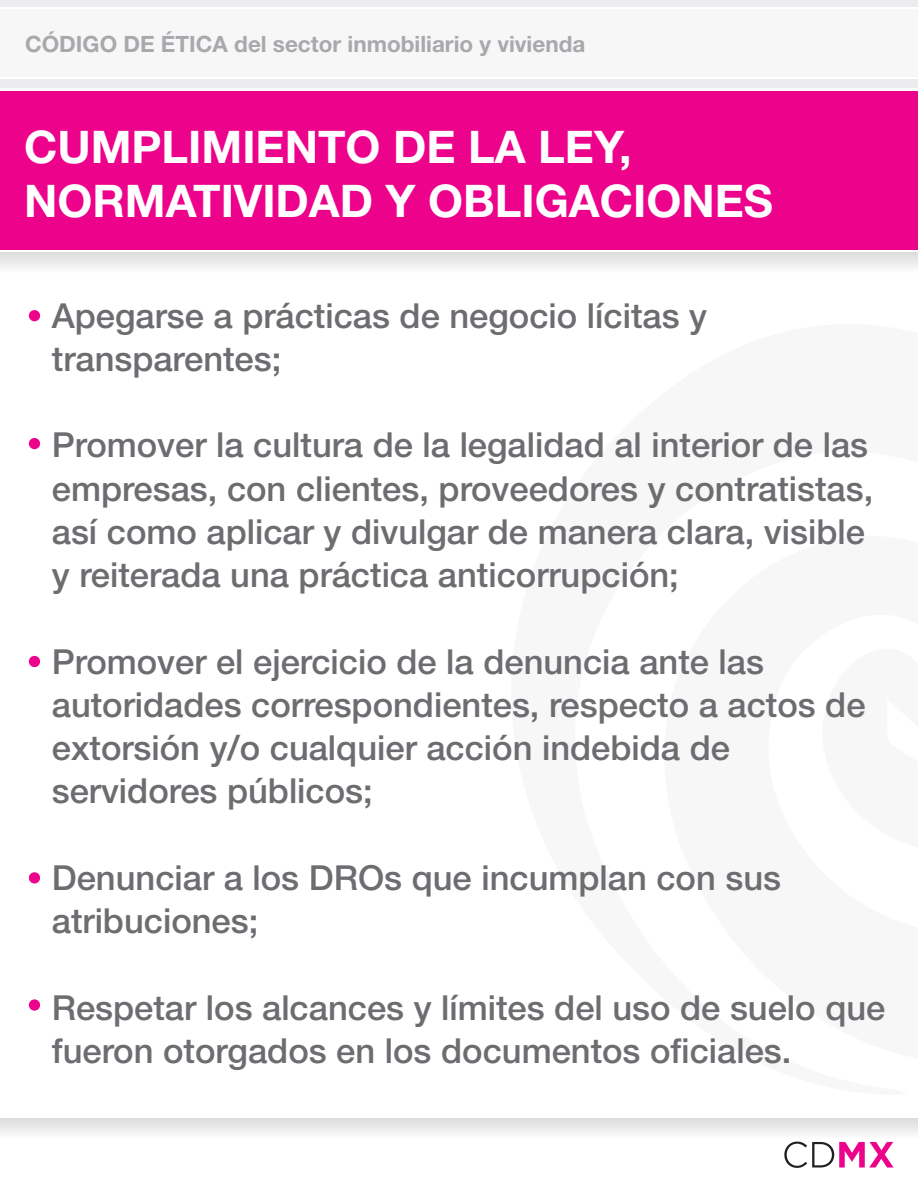
<style>
.page{position:relative;width:918px;height:1188px;background:#fff}
.page>*{position:absolute;margin:0;border:0;box-sizing:border-box;transform-origin:0 0}
.t1{font:700 45px/54px "Helvetica Neue LT Std";color:#fff}
.t2{font:500 34.5px/43.2px "Helvetica Neue LT Std";color:#6c6d70}
.t3{font:700 22.5px "Helvetica Neue LT Std";color:#a8a9ad}
</style>
<div class="page">
<div style="left:0;top:91px;width:918px;height:159px;background:#ed028c"></div>
<div style="left:0;top:0;width:917px;height:7px;background:#ececee"></div>
<div style="left:0;top:79px;width:917px;height:9px;background:#ececee"></div>
<div style="left:0;top:9px;width:917px;height:68px;background:#f7f7f8"></div>
<div style="left:29px;top:310px;width:11px;height:11px;background:#ed028c;border-radius:50%"></div>
<div style="left:29px;top:438px;width:11px;height:11px;background:#ed028c;border-radius:50%"></div>
<div style="left:29px;top:656px;width:11px;height:11px;background:#ed028c;border-radius:50%"></div>
<div style="left:29px;top:999px;width:11px;height:12px;background:#ed028c;border-radius:50%"></div>
<div style="left:29px;top:872px;width:11px;height:12px;background:#ed028c;border-radius:50%"></div>
<div style="left:0;top:252px;width:918px;height:60px;background:linear-gradient(to bottom,#ebebeb,#fff)"></div>
<div style="left:0;top:1118px;width:918px;height:60px;background:linear-gradient(to bottom,#ebebeb,#fff)"></div>
<svg style="left:784px;top:1142px;width:110px;height:26px"></svg>
<p class="t3" style="left:25px;top:30px;width:562px">CÓDIGO DE ÉTICA del sector inmobiliario y vivienda</p>
<h1 class="t1" style="left:24px;top:119px;width:751px">CUMPLIMIENTO DE LA LEY,<br>NORMATIVIDAD Y OBLIGACIONES</h1>
<p class="t2" style="left:52px;top:293px;width:657px">Apegarse a prácticas de negocio lícitas y transparentes;</p>
<p class="t2" style="left:52px;top:423px;width:823px">Promover la cultura de la legalidad al interior de las empresas, con clientes, proveedores y contratistas, así como aplicar y divulgar de manera clara, visible y reiterada una práctica anticorrupción;</p>
<p class="t2" style="left:52px;top:639px;width:815px">Promover el ejercicio de la denuncia ante las autoridades correspondientes, respecto a actos de extorsión y/o cualquier acción indebida de servidores públicos;</p>
<p class="t2" style="left:52px;top:856px;width:731px">Denunciar a los DROs que incumplan con sus atribuciones;</p>
<p class="t2" style="left:52px;top:986px;width:835px">Respetar los alcances y límites del uso de suelo que fueron otorgados en los documentos oficiales.</p>
</div>
